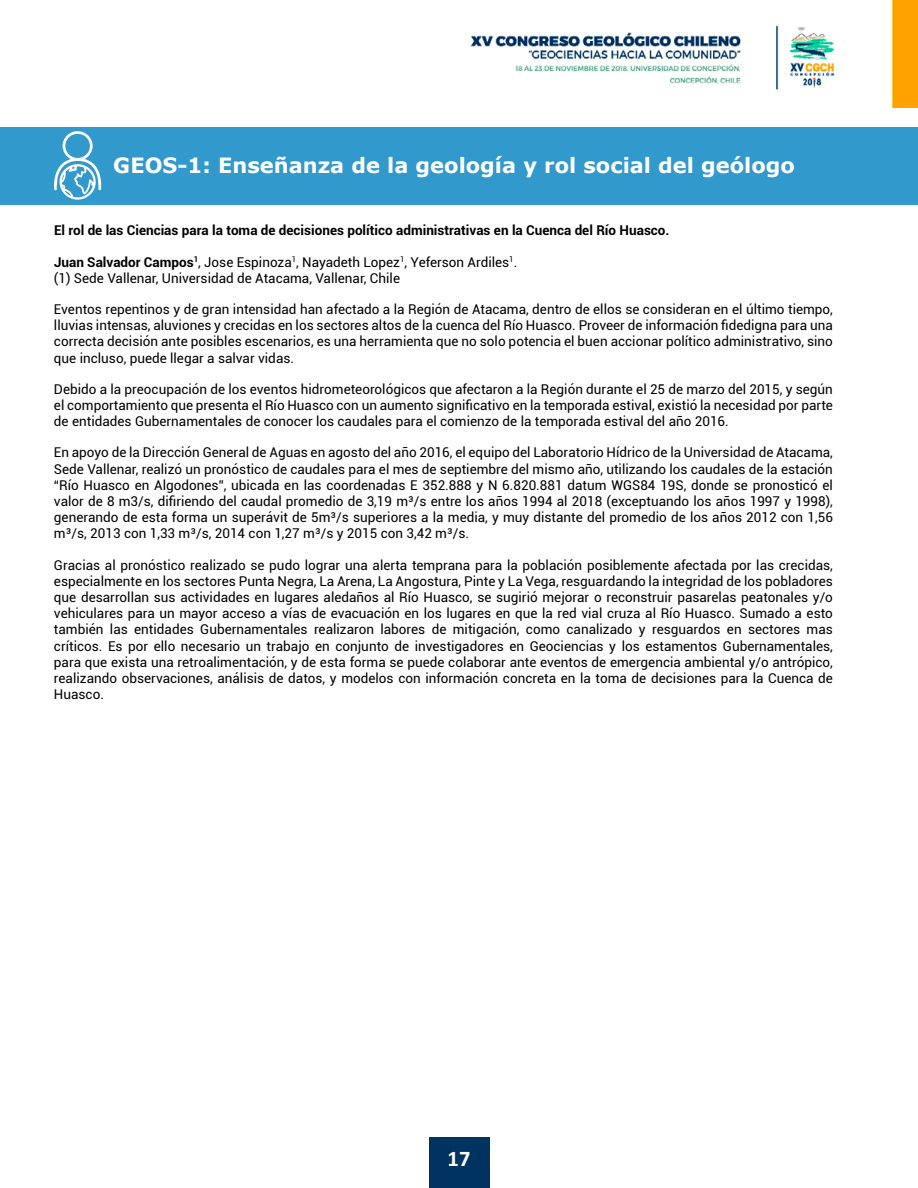
<style>
.page{position:relative;width:918px;height:1188px;background:#fff}
.page>*{position:absolute;margin:0;border:0;box-sizing:border-box;transform-origin:0 0}
.t1{font:700 22.5px "Calibri";color:#fff}
.t2{font:700 21px "Verdana";color:#fff}
.t3{font:13.5px/16.2px "Roboto";color:#000;text-align:justify}
.t4{font:700 13.5px "Roboto";color:#000}
.s1{font-weight:700}
</style>
<div class="page">
<img style="left:470px;top:0;width:448px;height:108px">
<div style="left:429px;top:1138px;width:60px;height:50px;background:#00335f"></div>
<div style="left:0;top:127px;width:918px;height:77px;background:#3199cc"></div>
<svg style="left:54px;top:131px;width:48px;height:69px"></svg>
<h2 class="t2" style="left:113px;top:151px;width:683px">GEOS-1: Enseñanza de la geología y rol social del geólogo</h2>
<p class="t4" style="left:54px;top:221px;width:617px">El rol de las Ciencias para la toma de decisiones político administrativas en la Cuenca del Río Huasco.</p>
<p class="t3" style="left:54px;top:253px;width:465px"><span class="s1">Juan Salvador Campos</span><sup>1</sup>, Jose Espinoza<sup>1</sup>, Nayadeth Lopez<sup>1</sup>, Yeferson Ardiles<sup>1</sup>. (1) Sede Vallenar, Universidad de Atacama, Vallenar, Chile</p>
<p class="t3" style="left:54px;top:301px;width:780px">Eventos repentinos y de gran intensidad han afectado a la Región de Atacama, dentro de ellos se consideran en el último tiempo, lluvias intensas, aluviones y crecidas en los sectores altos de la cuenca del Río Huasco. Proveer de información fidedigna para una correcta decisión ante posibles escenarios, es una herramienta que no solo potencia el buen accionar político administrativo, sino que incluso, puede llegar a salvar vidas.</p>
<p class="t3" style="left:54px;top:380px;width:780px">Debido a la preocupación de los eventos hidrometeorológicos que afectaron a la Región durante el 25 de marzo del 2015, y según el comportamiento que presenta el Río Huasco con un aumento significativo en la temporada estival, existió la necesidad por parte de entidades Gubernamentales de conocer los caudales para el comienzo de la temporada estival del año 2016.</p>
<p class="t3" style="left:54px;top:444px;width:780px">En apoyo de la Dirección General de Aguas en agosto del año 2016, el equipo del Laboratorio Hídrico de la Universidad de Atacama, Sede Vallenar, realizó un pronóstico de caudales para el mes de septiembre del mismo año, utilizando los caudales de la estación “Río Huasco en Algodones”, ubicada en las coordenadas E 352.888 y N 6.820.881 datum WGS84 19S, donde se pronosticó el valor de 8 m3/s, difiriendo del caudal promedio de 3,19 m³/s entre los años 1994 al 2018 (exceptuando los años 1997 y 1998), generando de esta forma un superávit de 5m³/s superiores a la media, y muy distante del promedio de los años 2012 con 1,56 m³/s, 2013 con 1,33 m³/s, 2014 con 1,27 m³/s y 2015 con 3,42 m³/s.</p>
<p class="t3" style="left:54px;top:556px;width:780px">Gracias al pronóstico realizado se pudo lograr una alerta temprana para la población posiblemente afectada por las crecidas, especialmente en los sectores Punta Negra, La Arena, La Angostura, Pinte y La Vega, resguardando la integridad de los pobladores que desarrollan sus actividades en lugares aledaños al Río Huasco, se sugirió mejorar o reconstruir pasarelas peatonales y/o vehiculares para un mayor acceso a vías de evacuación en los lugares en que la red vial cruza al Río Huasco. Sumado a esto también las entidades Gubernamentales realizaron labores de mitigación, como canalizado y resguardos en sectores mas críticos. Es por ello necesario un trabajo en conjunto de investigadores en Geociencias y los estamentos Gubernamentales, para que exista una retroalimentación, y de esta forma se puede colaborar ante eventos de emergencia ambiental y/o antrópico, realizando observaciones, análisis de datos, y modelos con información concreta en la toma de decisiones para la Cuenca de Huasco.</p>
<h1 class="t1" style="left:448px;top:1143px;width:24px">17</h1>
</div>
